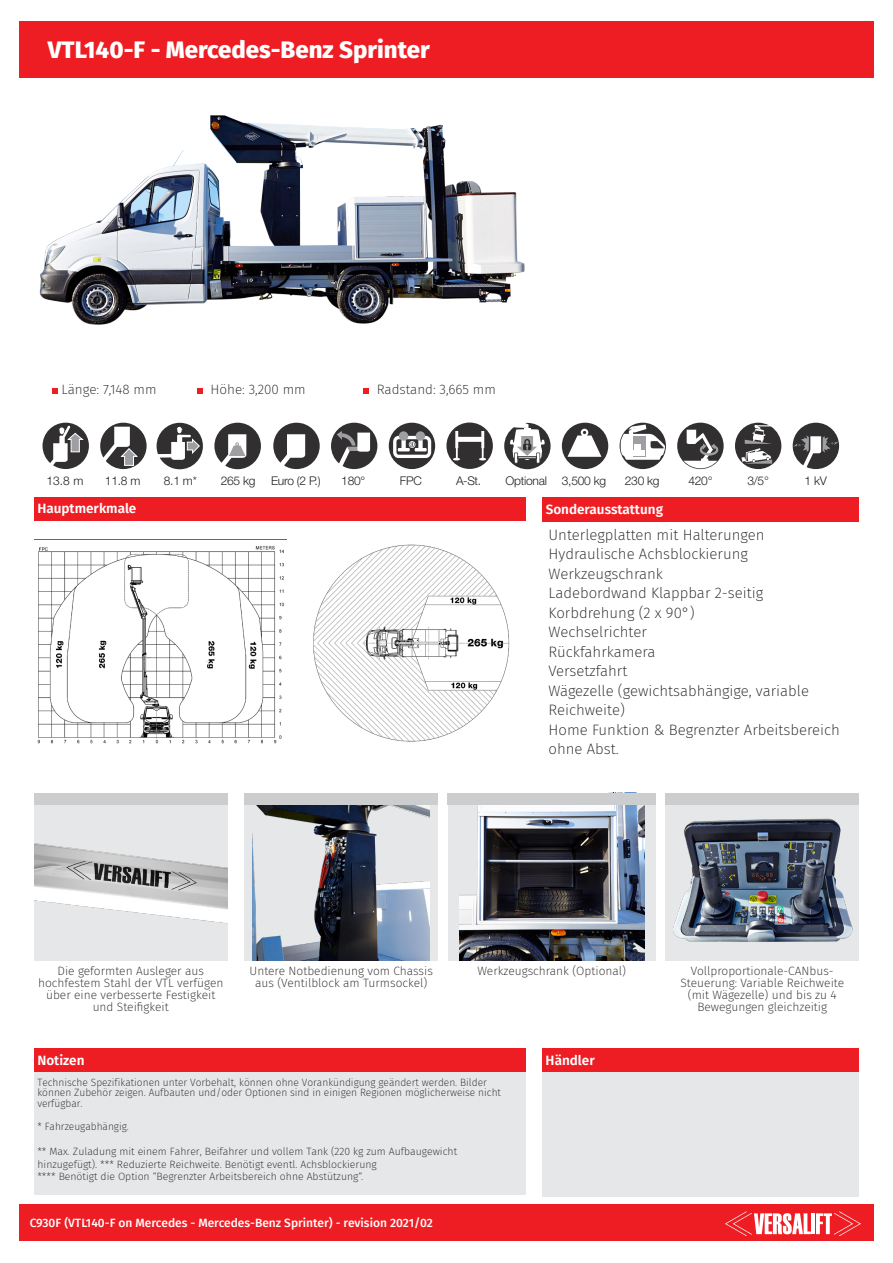
<style>
.page{position:relative;width:893px;height:1263px;background:#fff}
.page>*{position:absolute;margin:0;border:0;box-sizing:border-box;transform-origin:0 0}
.t1{font:800 24px "Fira Sans";color:#fff}
.Paragraph_Style_1{font:200 15px/19.5px "Fira Sans";color:#231f20}
.t2{font:600 13.5px "Fira Sans";color:#fff}
.t3{font:200 13.5px "Fira Sans";color:#231f20}
.t4{font:200 12px/12px "Fira Sans";color:#231f20;text-align:center}
.t5{font:300 12px "Helvetica Neue LT Std";letter-spacing:-.02em;color:#231f20}
.t6{font:500 12px "Fira Sans";color:#fff}
.Paragraph_Style_1-2{font:200 10.5px/10.5px "Fira Sans";color:#231f20}
</style>
<div class="page">
<div style="left:19px;top:1204px;width:855px;height:37px;background:#ee1d23"></div>
<svg style="left:725px;top:1211px;width:136px;height:25px"></svg>
<svg style="left:43px;top:423px;width:46px;height:46px"></svg>
<svg style="left:100px;top:423px;width:47px;height:46px"></svg>
<svg style="left:157px;top:423px;width:46px;height:46px"></svg>
<svg style="left:214px;top:423px;width:47px;height:46px"></svg>
<svg style="left:273px;top:423px;width:47px;height:46px"></svg>
<svg style="left:331px;top:423px;width:46px;height:46px"></svg>
<div style="left:389px;top:423px;width:46px;height:46px;background:#312f30;border-radius:50%"></div>
<div style="left:393px;top:436px;width:38px;height:22px;border:3px solid #fff;border-radius:4px"></div>
<div style="left:399px;top:431px;width:9px;height:10px;background:#9d9fa2;border-radius:50%"></div>
<div style="left:416px;top:431px;width:9px;height:10px;background:#9d9fa2;border-radius:50%"></div>
<svg style="left:398px;top:434px;width:29px;height:17px"></svg>
<div style="left:446px;top:422px;width:47px;height:47px;background:#312f30;border-radius:50%"></div>
<svg style="left:453px;top:431px;width:33px;height:29px"></svg>
<svg style="left:504px;top:423px;width:47px;height:46px"></svg>
<div style="left:562px;top:423px;width:46px;height:46px;background:#312f30;border-radius:50%"></div>
<svg style="left:567px;top:429px;width:34px;height:28px"></svg>
<div style="left:620px;top:423px;width:46px;height:46px;background:#312f30;border-radius:50%"></div>
<svg style="left:620px;top:424px;width:45px;height:36px"></svg>
<div style="left:633px;top:436px;width:12px;height:21px;background:#9d9fa2"></div>
<div style="left:638px;top:450px;width:7px;height:6px;background:#fff"></div>
<div style="left:631px;top:450px;width:7px;height:6px;background:#fff"></div>
<div style="left:634px;top:444px;width:7px;height:6px;background:#fff"></div>
<div style="left:677px;top:423px;width:47px;height:46px;background:#312f30;border-radius:50%"></div>
<svg style="left:683px;top:430px;width:35px;height:38px"></svg>
<svg style="left:735px;top:423px;width:46px;height:46px"></svg>
<svg style="left:793px;top:423px;width:46px;height:46px"></svg>
<img style="left:39px;top:115px;width:486px;height:210px">
<div style="left:542px;top:497px;width:317px;height:24px;background:#ee1d23"></div>
<div style="left:542px;top:1049px;width:317px;height:24px;background:#ee1d23"></div>
<div style="left:34px;top:497px;width:491px;height:24px;background:#ee1d23"></div>
<div style="left:34px;top:1049px;width:491px;height:24px;background:#ee1d23"></div>
<div style="left:34px;top:1073px;width:491px;height:122px;background:#e6e7e9"></div>
<img style="left:34px;top:539px;width:253px;height:205px">
<img style="left:313px;top:544px;width:197px;height:198px">
<div style="left:34px;top:804px;width:193px;height:156px;background:#e6e7e9"></div>
<img style="left:34px;top:843px;width:193px;height:81px">
<div style="left:244px;top:804px;width:194px;height:156px;background:#e6e7e9"></div>
<img style="left:253px;top:804px;width:177px;height:156px">
<div style="left:448px;top:793px;width:207px;height:167px;background:#e6e7e9"></div>
<img style="left:459px;top:804px;width:185px;height:156px">
<div style="left:665px;top:804px;width:194px;height:156px;background:#e6e7e9"></div>
<img style="left:673px;top:818px;width:180px;height:124px">
<div style="left:19px;top:21px;width:855px;height:56px;background:#ee1d23"></div>
<div style="left:244px;top:793px;width:194px;height:11px;background:#cccdcf"></div>
<div style="left:34px;top:793px;width:193px;height:11px;background:#cccdcf"></div>
<div style="left:447px;top:793px;width:208px;height:11px;background:#cccdcf"></div>
<div style="left:665px;top:793px;width:194px;height:11px;background:#cccdcf"></div>
<svg style="left:52px;top:388px;width:6px;height:6px"></svg>
<svg style="left:197px;top:388px;width:6px;height:6px"></svg>
<svg style="left:363px;top:388px;width:6px;height:6px"></svg>
<div style="left:542px;top:1072px;width:317px;height:124px;background:#e6e7e9"></div>
<p class="t1" style="left:48px;top:29px;width:383px">VTL140-F - Mercedes-Benz Sprinter</p>
<p class="t3" style="left:62px;top:380px;width:97px">Länge: 7,148 mm</p>
<p class="t3" style="left:210px;top:380px;width:97px">Höhe: 3,200 mm</p>
<p class="t3" style="left:377px;top:380px;width:121px">Radstand: 3,665 mm</p>
<p class="t5" style="left:47px;top:473px;width:38px">13.8 m</p>
<p class="t5" style="left:105px;top:473px;width:37px">11.8 m</p>
<p class="t5" style="left:164px;top:473px;width:35px">8.1 m*</p>
<p class="t5" style="left:221px;top:473px;width:36px">265 kg</p>
<p class="t5" style="left:271px;top:473px;width:51px">Euro (2 P.)</p>
<p class="t5" style="left:341px;top:473px;width:26px">180°</p>
<p class="t5" style="left:400px;top:473px;width:23px">FPC</p>
<p class="t5" style="left:456px;top:473px;width:27px">A-St.</p>
<p class="t5" style="left:506px;top:473px;width:43px">Optional</p>
<p class="t5" style="left:562px;top:473px;width:46px">3,500 kg</p>
<p class="t5" style="left:625px;top:473px;width:36px">230 kg</p>
<p class="t5" style="left:688px;top:473px;width:26px">420°</p>
<p class="t5" style="left:747px;top:473px;width:23px">3/5°</p>
<p class="t5" style="left:805px;top:473px;width:24px">1 kV</p>
<p class="t2" style="left:37px;top:497px;width:100px">Hauptmerkmale</p>
<p class="t2" style="left:546px;top:498px;width:119px">Sonderausstattung</p>
<p class="Paragraph_Style_1" style="left:549px;top:525px;width:217px">Unterlegplatten mit Halterungen</p>
<p class="Paragraph_Style_1" style="left:549px;top:544px;width:201px">Hydraulische Achsblockierung</p>
<p class="Paragraph_Style_1" style="left:549px;top:564px;width:116px">Werkzeugschrank</p>
<p class="Paragraph_Style_1" style="left:549px;top:583px;width:216px">Ladebordwand Klappbar 2-seitig</p>
<p class="Paragraph_Style_1" style="left:549px;top:603px;width:147px">Korbdrehung (2 x 90°)</p>
<p class="Paragraph_Style_1" style="left:549px;top:622px;width:100px">Wechselrichter</p>
<p class="Paragraph_Style_1" style="left:549px;top:642px;width:109px">Rückfahrkamera</p>
<p class="Paragraph_Style_1" style="left:549px;top:661px;width:80px">Versetzfahrt</p>
<p class="Paragraph_Style_1" style="left:549px;top:681px;width:262px">Wägezelle (gewichtsabhängige, variable<br>Reichweite)</p>
<p class="Paragraph_Style_1" style="left:549px;top:720px;width:293px">Home Funktion &amp; Begrenzter Arbeitsbereich ohne Abst.</p>
<p class="t4" style="left:38px;top:965px;width:187px">Die geformten Ausleger aus hochfestem Stahl der VTL verfügen über eine verbesserte Festigkeit und Steifigkeit</p>
<p class="t4" style="left:250px;top:965px;width:185px">Untere Notbedienung vom Chassis aus (Ventilblock am Turmsockel)</p>
<p class="t4" style="left:477px;top:965px;width:150px">Werkzeugschrank (Optional)</p>
<p class="t4" style="left:680px;top:965px;width:165px">Vollproportionale-CANbus-<br>Steuerung: Variable Reichweite (mit Wägezelle) und bis zu 4<br>Bewegungen gleichzeitig</p>
<p class="t2" style="left:37px;top:1049px;width:49px">Notizen</p>
<p class="t2" style="left:546px;top:1049px;width:51px">Händler</p>
<p class="Paragraph_Style_1-2" style="left:37px;top:1077px;width:465px">Technische Spezifikationen unter Vorbehalt, können ohne Vorankündigung geändert werden. Bilder können Zubehör zeigen. Aufbauten und/oder Optionen sind in einigen Regionen möglicherweise nicht verfügbar.</p>
<p class="Paragraph_Style_1-2" style="left:37px;top:1121px;width:93px">* Fahrzeugabhängig.</p>
<p class="Paragraph_Style_1-2" style="left:37px;top:1145px;width:421px;line-height:12.6px">** Max. Zuladung mit einem Fahrer, Beifahrer und vollem Tank (220 kg zum Aufbaugewicht hinzugefügt). *** Reduzierte Reichweite. Benötigt eventl. Achsblockierung<br>**** Benötigt die Option “Begrenzter Arbeitsbereich ohne Abstützung“.</p>
<p class="t6" style="left:30px;top:1213px;width:405px">C930F (VTL140-F on Mercedes - Mercedes-Benz Sprinter) - revision 2021/02</p>
</div>
